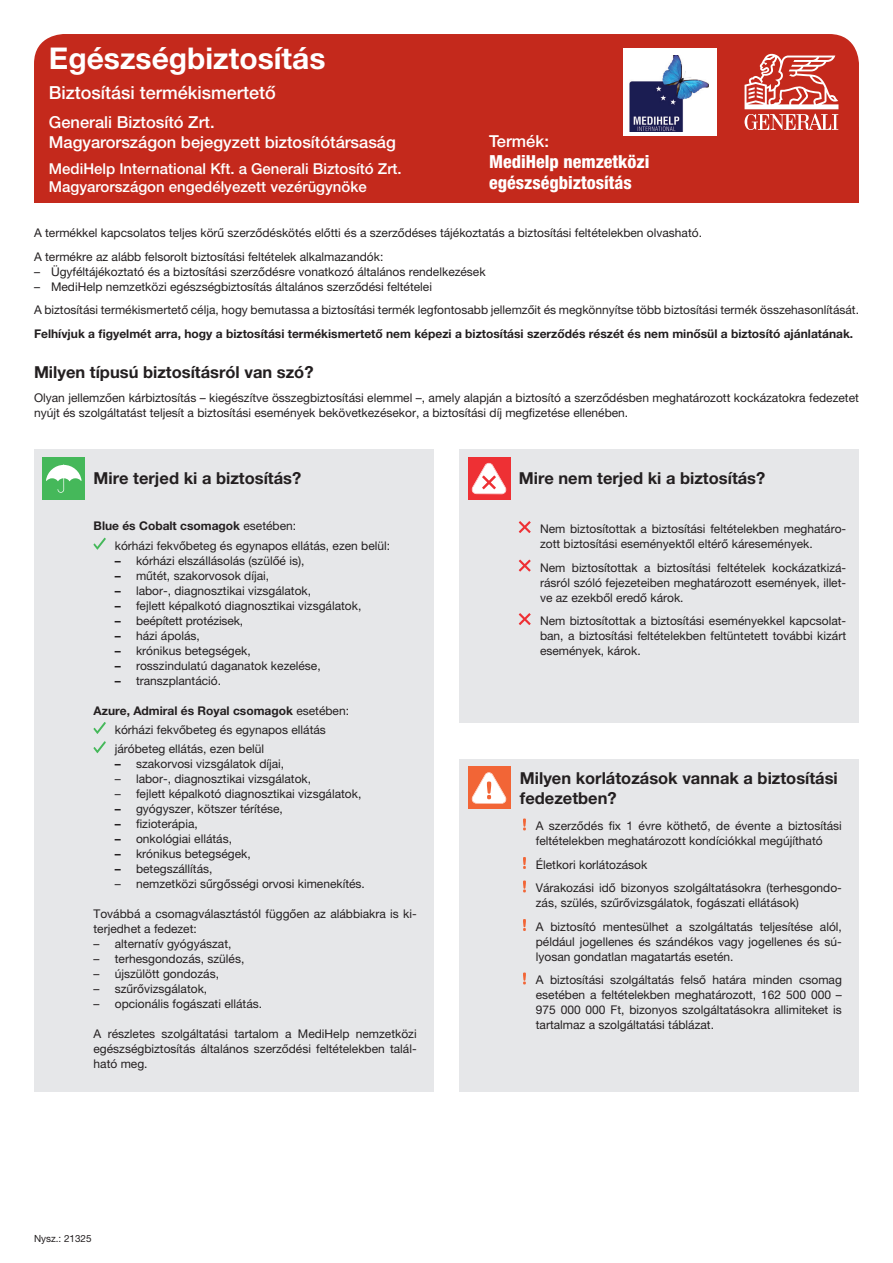
<style>
.page{position:relative;width:893px;height:1263px;background:#fff}
.page>*{position:absolute;margin:0;border:0;box-sizing:border-box;transform-origin:0 0}
.t1{font:700 30px "Helvetica Neue LT Pro";color:#fff}
.t2{font:800 condensed 18px/21px "Helvetica Neue LT Pro";color:#fff}
.t3{font:500 18px "Helvetica Neue LT Pro";color:#fff}
.cim{font:700 16.5px/19.5px "Helvetica Neue LT Pro";color:#231f20}
.t4{font:500 16.5px "Helvetica Neue LT Pro";color:#fff}
.t5{font:500 15px/18px "Helvetica Neue LT Pro";color:#fff}
.szöveg{font:12px/15px "Helvetica Neue LT Pro";color:#231f20}
.normal_szöveg{font:12px/15px "Helvetica Neue LT Pro";color:#231f20}
.normal_szöveg-2{font:700 12px "Helvetica Neue LT Pro";color:#231f20}
.bajusz{font:12px "Helvetica Neue LT Pro";color:#231f20}
.t6{font:9.9px "Helvetica Neue LT Pro";color:#231f20}
.s1{font-weight:400}
.s2{font-weight:700}
</style>
<div class="page">
<div style="left:34px;top:34px;width:825px;height:145px;background:#c4291c;border-radius:30px"></div>
<div style="left:34px;top:128px;width:825px;height:75px;background:#c4291c"></div>
<svg style="left:745px;top:53px;width:93px;height:77px"></svg>
<div style="left:34px;top:449px;width:400px;height:643px;background:#e6e7e9"></div>
<svg style="left:93px;top:538px;width:13px;height:12px"></svg>
<svg style="left:93px;top:722px;width:13px;height:12px"></svg>
<svg style="left:93px;top:741px;width:13px;height:12px"></svg>
<div style="left:459px;top:449px;width:400px;height:274px;background:#e6e7e9"></div>
<svg style="left:519px;top:521px;width:12px;height:12px"></svg>
<svg style="left:519px;top:560px;width:12px;height:11px"></svg>
<svg style="left:519px;top:613px;width:12px;height:12px"></svg>
<div style="left:459px;top:759px;width:400px;height:333px;background:#e6e7e9"></div>
<svg style="left:523px;top:818px;width:3px;height:12px"></svg>
<svg style="left:523px;top:857px;width:3px;height:12px"></svg>
<svg style="left:523px;top:880px;width:3px;height:12px"></svg>
<svg style="left:523px;top:919px;width:3px;height:12px"></svg>
<svg style="left:523px;top:972px;width:3px;height:12px"></svg>
<div style="left:43px;top:457px;width:42px;height:43px;background:#45b85a"></div>
<svg style="left:46px;top:464px;width:36px;height:29px"></svg>
<div style="left:468px;top:457px;width:42px;height:43px;background:#ee3034"></div>
<svg style="left:471px;top:463px;width:36px;height:31px"></svg>
<div style="left:468px;top:767px;width:42px;height:42px;background:#f26536"></div>
<svg style="left:471px;top:772px;width:36px;height:32px"></svg>
<div style="left:623px;top:48px;width:93px;height:88px;background:#fff"></div>
<img style="left:630px;top:55px;width:79px;height:76px">
<p class="t1" style="left:49px;top:39px;width:278px">Egészségbiztosítás</p>
<p class="t3" style="left:49px;top:81px;width:229px">Biztosítási termékismertető</p>
<p class="t4" style="left:49px;top:112px;width:167px">Generali Biztosító Zrt.</p>
<p class="t4" style="left:49px;top:132px;width:348px">Magyarországon bejegyzett biztosítótársaság</p>
<p class="t5" style="left:49px;top:160px;width:354px">MediHelp International Kft. a Generali Biztosító Zrt.<br>Magyarországon engedélyezett vezérügynöke</p>
<p class="t4" style="left:489px;top:131px;width:61px">Termék:</p>
<p class="t2" style="left:489px;top:150px;width:162px">MediHelp nemzetközi egészségbiztosítás</p>
<p class="szöveg" style="left:34px;top:225px;width:669px">A termékkel kapcsolatos teljes körű szerződéskötés előtti és a szerződéses tájékoztatás a biztosítási feltételekben olvasható.</p>
<p class="szöveg" style="left:34px;top:249px;width:351px">A termékre az alább felsorolt biztosítási feltételek alkalmazandók:</p>
<p class="bajusz" style="left:34px;top:264px;width:453px">– Ügyféltájékoztató és a biztosítási szerződésre vonatkozó általános rendelkezések</p>
<p class="bajusz" style="left:34px;top:279px;width:400px">– MediHelp nemzetközi egészségbiztosítás általános szerződési feltételei</p>
<p class="szöveg" style="left:34px;top:302px;width:826px">A biztosítási termékismertető célja, hogy bemutassa a biztosítási termék legfontosabb jellemzőit és megkönnyítse több biztosítási termék összehasonlítását.</p>
<p class="normal_szöveg-2" style="left:34px;top:326px;width:821px">Felhívjuk a figyelmét arra, hogy a biztosítási termékismertető nem képezi a biztosítási szerződés részét és nem minősül a biztosító ajánlatának.</p>
<p class="cim" style="left:34px;top:362px;width:281px">Milyen típusú biztosításról van szó?</p>
<p class="szöveg" style="left:34px;top:390px;width:826px">Olyan jellemzően kárbiztosítás – kiegészítve összegbiztosítási elemmel –, amely alapján a biztosító a szerződésben meghatározott kockázatokra fedezetet nyújt és szolgáltatást teljesít a biztosítási események bekövetkezésekor, a biztosítási díj megfizetése ellenében.</p>
<p class="cim" style="left:94px;top:468px;width:209px">Mire terjed ki a biztosítás?</p>
<p class="cim" style="left:519px;top:468px;width:248px">Mire nem terjed ki a biztosítás?</p>
<p class="normal_szöveg-2" style="left:94px;top:519px;width:204px">Blue és Cobalt csomagok <span class="s1">esetében:</span></p>
<p class="normal_szöveg" style="left:115px;top:538px;width:277px">kórházi fekvőbeteg és egynapos ellátás, ezen belül:</p>
<p class="normal_szöveg" style="left:115px;top:553px;width:191px"><span class="s2">–</span> kórházi elszállásolás (szülőé is),</p>
<p class="normal_szöveg" style="left:115px;top:568px;width:156px"><span class="s2">–</span> műtét, szakorvosok díjai,</p>
<p class="normal_szöveg" style="left:115px;top:583px;width:198px"><span class="s2">–</span> labor-, diagnosztikai vizsgálatok,</p>
<p class="normal_szöveg" style="left:115px;top:598px;width:248px"><span class="s2">–</span> fejlett képalkotó diagnosztikai vizsgálatok,</p>
<p class="normal_szöveg" style="left:115px;top:613px;width:130px"><span class="s2">–</span> beépített protézisek,</p>
<p class="normal_szöveg" style="left:115px;top:628px;width:87px"><span class="s2">–</span> házi ápolás,</p>
<p class="normal_szöveg" style="left:115px;top:643px;width:137px"><span class="s2">–</span> krónikus betegségek,</p>
<p class="normal_szöveg" style="left:115px;top:658px;width:207px"><span class="s2">–</span> rosszindulatú daganatok kezelése,</p>
<p class="normal_szöveg" style="left:115px;top:673px;width:108px"><span class="s2">–</span> transzplantáció.</p>
<p class="normal_szöveg-2" style="left:94px;top:703px;width:257px">Azure, Admiral és Royal csomagok <span class="s1">esetében:</span></p>
<p class="normal_szöveg" style="left:115px;top:722px;width:213px">kórházi fekvőbeteg és egynapos ellátás</p>
<p class="normal_szöveg" style="left:115px;top:741px;width:151px">járóbeteg ellátás, ezen belül</p>
<p class="normal_szöveg" style="left:115px;top:756px;width:171px"><span class="s2">–</span> szakorvosi vizsgálatok díjai,</p>
<p class="normal_szöveg" style="left:115px;top:771px;width:198px">– labor-, diagnosztikai vizsgálatok,</p>
<p class="normal_szöveg" style="left:115px;top:786px;width:248px">– fejlett képalkotó diagnosztikai vizsgálatok,</p>
<p class="normal_szöveg" style="left:115px;top:801px;width:170px"><span class="s2">–</span> gyógyszer, kötszer térítése,</p>
<p class="normal_szöveg" style="left:115px;top:816px;width:85px"><span class="s2">–</span> fizioterápia,</p>
<p class="normal_szöveg" style="left:115px;top:831px;width:119px"><span class="s2">–</span> onkológiai ellátás,</p>
<p class="normal_szöveg" style="left:115px;top:846px;width:137px"><span class="s2">–</span> krónikus betegségek,</p>
<p class="normal_szöveg" style="left:115px;top:861px;width:99px"><span class="s2">–</span> betegszállítás,</p>
<p class="normal_szöveg" style="left:115px;top:876px;width:252px">– nemzetközi sűrgősségi orvosi kimenekítés.</p>
<p class="normal_szöveg" style="left:94px;top:906px;width:323px">Továbbá a csomagválasztástól függően az alábbiakra is ki&shy;terjedhet a fedezet:</p>
<p class="normal_szöveg" style="left:94px;top:936px;width:139px">– alternatív gyógyászat,</p>
<p class="normal_szöveg" style="left:94px;top:951px;width:152px">– terhesgondozás, szülés,</p>
<p class="normal_szöveg" style="left:94px;top:966px;width:127px">– újszülött gondozás,</p>
<p class="normal_szöveg" style="left:94px;top:981px;width:115px">– szűrővizsgálatok,</p>
<p class="normal_szöveg" style="left:94px;top:996px;width:170px">– opcionális fogászati ellátás.</p>
<p class="normal_szöveg" style="left:94px;top:1026px;width:325px;text-align:justify">A részletes szolgáltatási tartalom a MediHelp nemzetközi egészségbiztosítás általános szerződési feltételekben talál&shy;ható meg.</p>
<p class="t6" style="left:34px;top:1233px;width:59px">Nysz.: 21325</p>
<p class="szöveg" style="left:540px;top:521px;width:306px">Nem biztosítottak a biztosítási feltételekben meghatáro&shy;zott biztosítási eseményektől eltérő káresemények.</p>
<p class="szöveg" style="left:540px;top:560px;width:306px;text-align:justify">Nem biztosítottak a biztosítási feltételek kockázatkizá&shy;rásról szóló fejezeteiben meghatározott események, illet&shy;ve az ezekből eredő károk.</p>
<p class="szöveg" style="left:540px;top:613px;width:308px;text-align:justify">Nem biztosítottak a biztosítási eseményekkel kapcsolat&shy;ban, a biztosítási feltételekben feltüntetett további kizárt események, károk.</p>
<p class="cim" style="left:520px;top:768px;width:320px">Milyen korlátozások vannak a biztosítási fedezetben?</p>
<p class="szöveg" style="left:536px;top:818px;width:308px">A szerződés fix 1 évre köthető, de évente a biztosítási feltételekben meghatározott kondíciókkal megújítható</p>
<p class="szöveg" style="left:536px;top:857px;width:113px">Életkori korlátozások</p>
<p class="szöveg" style="left:536px;top:880px;width:306px">Várakozási idő bizonyos szolgáltatásokra (terhesgondo&shy;zás, szülés, szűrővizsgálatok, fogászati ellátások)</p>
<p class="szöveg" style="left:536px;top:919px;width:308px;text-align:justify">A biztosító mentesülhet a szolgáltatás teljesítése alól, például jogellenes és szándékos vagy jogellenes és sú&shy;lyosan gondatlan magatartás esetén.</p>
<p class="szöveg" style="left:536px;top:972px;width:308px;text-align:justify">A biztosítási szolgáltatás felső határa minden csomag esetében a feltételekben meghatározott, 162 500 000 – 975 000 000 Ft, bizonyos szolgáltatásokra allimiteket is tartalmaz a szolgáltatási táblázat.</p>
</div>
